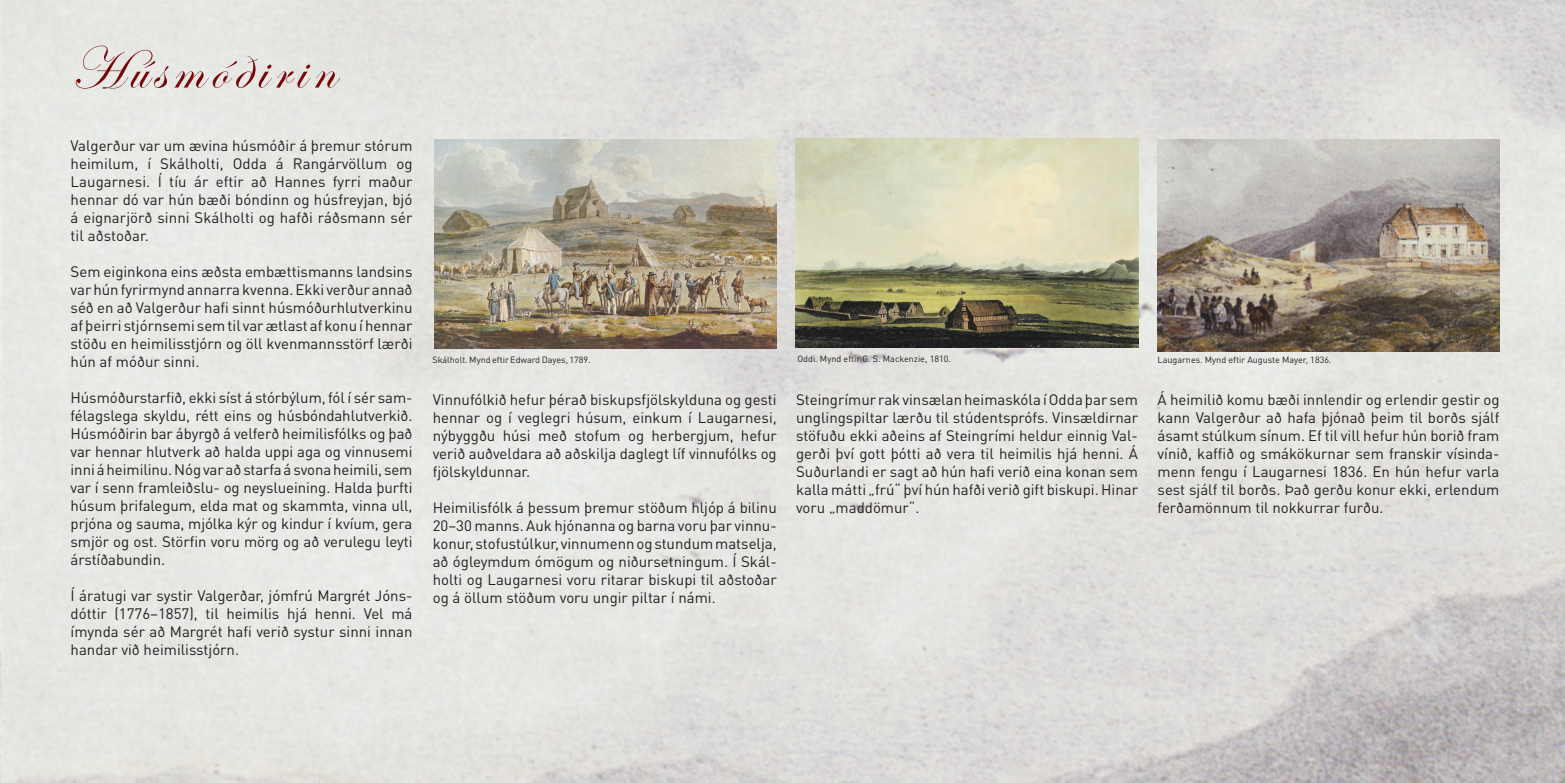
<style>
.page{position:relative;width:1565px;height:783px;background:#fff}
.page>*{position:absolute;margin:0;border:0;box-sizing:border-box;transform-origin:0 0}
.t1{font:60px "Edwardian Script ITC";letter-spacing:.1em;color:#7a0406}
.t2{font:15px/18px "DIN Pro";color:#231f20;text-align:justify}
.t3{font:9px "DIN Pro";color:#231f20}
</style>
<div class="page">
<img style="left:0;top:0;width:1565px;height:782px">
<img style="left:1157px;top:139px;width:342px;height:212px">
<img style="left:434px;top:139px;width:343px;height:210px">
<img style="left:796px;top:138px;width:342px;height:209px">
<h1 class="t1" style="left:71px;top:36px;width:265px">Húsmóðirin</h1>
<p class="t2" style="left:71px;top:136px;width:343px">Valgerður var um ævina húsmóðir á þremur stórum heimilum, í Skálholti, Odda á Rangárvöllum og Laugarnesi. Í tíu ár eftir að Hannes fyrri maður hennar dó var hún bæði bóndinn og húsfreyjan, bjó á eignarjörð sinni Skálholti og hafði ráðsmann sér til aðstoðar.</p>
<p class="t2" style="left:71px;top:262px;width:343px">Sem eiginkona eins æðsta embættismanns landsins var hún fyrirmynd annarra kvenna. Ekki verður annað séð en að Valgerður hafi sinnt húsmóðurhlutverkinu af þeirri stjórnsemi sem til var ætlast af konu í hennar stöðu en heimilisstjórn og öll kvenmannsstörf lærði hún af móður sinni.</p>
<p class="t2" style="left:71px;top:388px;width:343px">Húsmóðurstarfið, ekki síst á stórbýlum, fól í sér sam&shy;félagslega skyldu, rétt eins og húsbóndahlutverkið.<br>Húsmóðirin bar ábyrgð á velferð heimilisfólks og það var hennar hlutverk að halda uppi aga og vinnusemi inni á heimilinu. Nóg var að starfa á svona heimili, sem var í senn framleiðslu- og neyslueining. Halda þurfti húsum þrifalegum, elda mat og skammta, vinna ull, prjóna og sauma, mjólka kýr og kindur í kvíum, gera smjör og ost. Störfin voru mörg og að verulegu leyti árstíðabundin.</p>
<p class="t2" style="left:71px;top:586px;width:343px;text-align:left">Í áratugi var systir Valgerðar, jómfrú Margrét Jóns&shy;dóttir (1776–1857), til heimilis hjá henni. Vel má ímynda sér að Margrét hafi verið systur sinni innan handar við heimilisstjórn.</p>
<p class="t3" style="left:432px;top:354px;width:160px">Skálholt. Mynd eftir Edward Dayes, 1789.</p>
<p class="t3" style="left:797px;top:353px;width:155px">Oddi. Mynd eftir G. S. Mackenzie, 1810.</p>
<p class="t3" style="left:1157px;top:354px;width:175px">Laugarnes. Mynd eftir Auguste Mayer, 1836.</p>
<p class="t2" style="left:433px;top:389px;width:345px">Vinnufólkið hefur þérað biskupsfjölskylduna og gesti hennar og í veglegri húsum, einkum í Laugarnesi, nýbyggðu húsi með stofum og herbergjum, hefur verið auðveldara að aðskilja daglegt líf vinnufólks og fjölskyldunnar.</p>
<p class="t2" style="left:433px;top:497px;width:345px">Heimilisfólk á þessum þremur stöðum hljóp á bilinu 20–30 manns. Auk hjónanna og barna voru þar vinnu&shy;konur, stofustúlkur, vinnumenn og stundum matselja, að ógleymdum ómögum og niðursetningum. Í Skál&shy;holti og Laugarnesi voru ritarar biskupi til aðstoðar og á öllum stöðum voru ungir piltar í námi.</p>
<p class="t2" style="left:796px;top:389px;width:343px">Steingrímur rak vinsælan heimaskóla í Odda þar sem unglingspiltar lærðu til stúdentsprófs. Vinsældirnar stöfuðu ekki aðeins af Steingrími heldur einnig Val&shy;gerði því gott þótti að vera til heimilis hjá henni. Á Suðurlandi er sagt að hún hafi verið eina konan sem kalla mátti „frú“ því hún hafði verið gift biskupi. Hinar voru „maddömur“.</p>
<p class="t2" style="left:1157px;top:389px;width:343px;text-align:left">Á heimilið komu bæði innlendir og erlendir gestir og kann Valgerður að hafa þjónað þeim til borðs sjálf ásamt stúlkum sínum. Ef til vill hefur hún borið fram vínið, kaffið og smákökurnar sem franskir vísinda&shy;menn fengu í Laugarnesi 1836. En hún hefur varla sest sjálf til borðs. Það gerðu konur ekki, erlendum ferðamönnum til nokkurrar furðu.</p>
</div>
